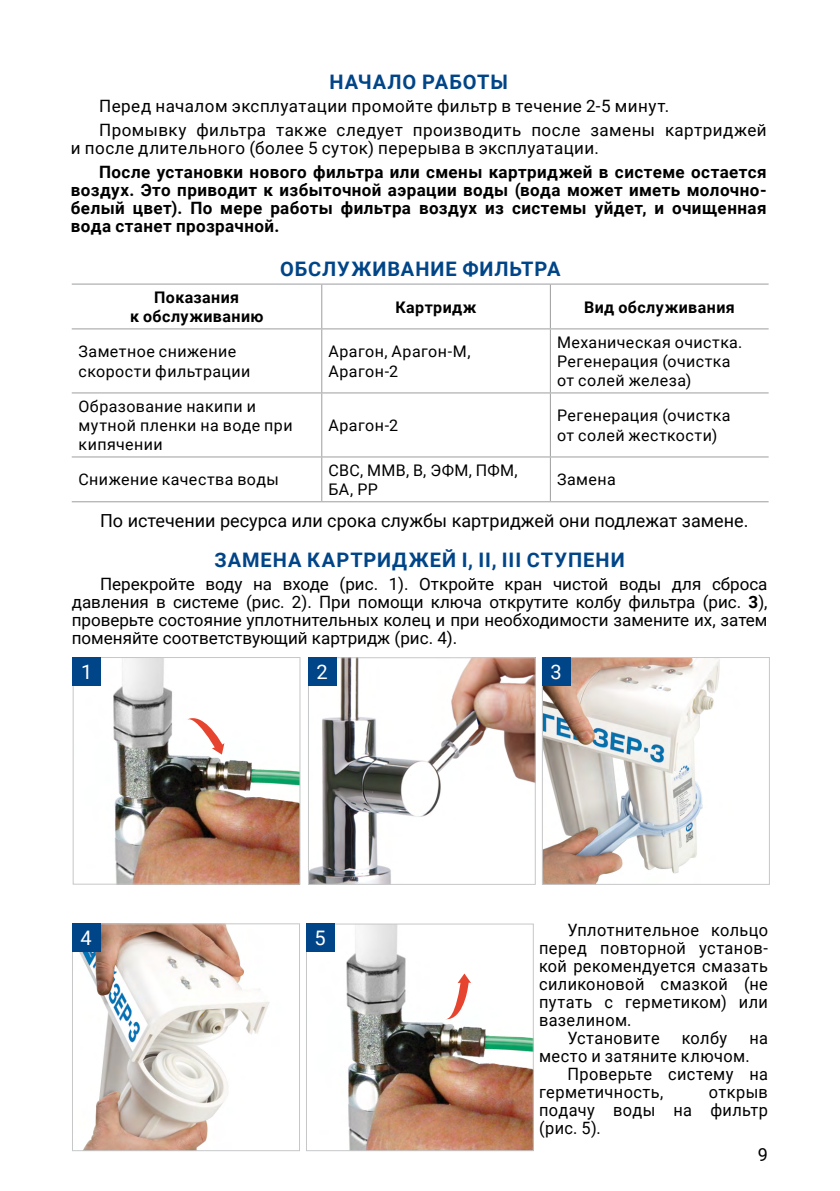
<style>
.page{position:relative;width:840px;height:1191px;background:#fff}
.page>*{position:absolute;margin:0;border:0;box-sizing:border-box;transform-origin:0 0}
.t1{font:700 20px "Roboto";letter-spacing:.045em;color:#004588}
.t2{font:20px "Roboto";color:#fff}
.t3{font:18px "Roboto";color:#000}
.t4{font:17px/18px "Roboto";letter-spacing:.025em;color:#000;text-align:justify}
.t5{font:17px/18px "Roboto";letter-spacing:.025em;color:#000;scale:.96 1}
.t6{font:700 17px/18px "Roboto";letter-spacing:.025em;color:#000;text-align:justify}
.t7{font:16px/19.2px "Roboto";letter-spacing:.025em;color:#000}
.t8{font:700 16px/19.2px "Roboto";letter-spacing:.025em;color:#000;text-align:center}
.s1{font-weight:700}
</style>
<div class="page">
<hr style="left:72px;top:283px;width:249px;height:1px;background:#9c9e9f">
<hr style="left:321px;top:283px;width:229px;height:1px;background:#9c9e9f">
<hr style="left:321px;top:284px;width:1px;height:44px;background:#9c9e9f">
<hr style="left:550px;top:283px;width:218px;height:1px;background:#9c9e9f">
<hr style="left:549px;top:284px;width:1px;height:44px;background:#9c9e9f">
<hr style="left:72px;top:328px;width:249px;height:1px;background:#9c9e9f">
<hr style="left:321px;top:328px;width:229px;height:1px;background:#9c9e9f">
<hr style="left:321px;top:329px;width:1px;height:63px;background:#9c9e9f">
<hr style="left:550px;top:328px;width:218px;height:1px;background:#9c9e9f">
<hr style="left:549px;top:329px;width:1px;height:63px;background:#9c9e9f">
<hr style="left:72px;top:392px;width:249px;height:1px;background:#9c9e9f">
<hr style="left:321px;top:392px;width:229px;height:1px;background:#9c9e9f">
<hr style="left:321px;top:393px;width:1px;height:63px;background:#9c9e9f">
<hr style="left:550px;top:392px;width:218px;height:1px;background:#9c9e9f">
<hr style="left:549px;top:393px;width:1px;height:63px;background:#9c9e9f">
<hr style="left:72px;top:456px;width:249px;height:1px;background:#9c9e9f">
<hr style="left:321px;top:456px;width:229px;height:1px;background:#9c9e9f">
<hr style="left:321px;top:457px;width:1px;height:44px;background:#9c9e9f">
<hr style="left:550px;top:456px;width:218px;height:1px;background:#9c9e9f">
<hr style="left:549px;top:457px;width:1px;height:44px;background:#9c9e9f">
<hr style="left:72px;top:501px;width:249px;height:1px;background:#9c9e9f">
<hr style="left:321px;top:501px;width:229px;height:1px;background:#9c9e9f">
<hr style="left:550px;top:501px;width:218px;height:1px;background:#9c9e9f">
<img style="left:543px;top:659px;width:177px;height:224px">
<div style="left:541px;top:657px;width:228px;height:228px;border:1px solid #c6c7c8"></div>
<div style="left:541px;top:657px;width:29px;height:28px;background:#004588"></div>
<img style="left:310px;top:659px;width:223px;height:224px">
<div style="left:308px;top:657px;width:227px;height:228px;border:1px solid #c6c7c8"></div>
<div style="left:308px;top:657px;width:28px;height:28px;background:#004588"></div>
<img style="left:75px;top:659px;width:223px;height:223px">
<div style="left:73px;top:657px;width:227px;height:227px;border:1px solid #c6c7c8"></div>
<div style="left:73px;top:657px;width:28px;height:28px;background:#004588"></div>
<svg style="left:186px;top:715px;width:38px;height:39px"></svg>
<img style="left:74px;top:925px;width:196px;height:224px">
<div style="left:72px;top:923px;width:228px;height:228px;border:1px solid #c6c7c8"></div>
<div style="left:72px;top:923px;width:28px;height:28px;background:#004588"></div>
<img style="left:334px;top:925px;width:197px;height:224px">
<div style="left:306px;top:923px;width:227px;height:228px;border:1px solid #c6c7c8"></div>
<div style="left:306px;top:923px;width:28px;height:29px;background:#004588"></div>
<svg style="left:445px;top:973px;width:26px;height:47px"></svg>
<p class="t1" style="left:329px;top:67px;width:180px">НАЧАЛО РАБОТЫ</p>
<p class="t4" style="left:99px;top:94px;width:668px;line-height:23.6px">Перед началом эксплуатации промойте фильтр в течение 2-5 минут.<br>Промывку фильтра также следует производить после замены картриджей</p>
<p class="t4" style="left:71px;top:138px;width:529px">и после длительного (более 5 суток) перерыва в эксплуатации.</p>
<p class="t6" style="left:71px;top:162px;width:697px;text-indent:28px">После установки нового фильтра или смены картриджей в системе остается воздух. Это приводит к избыточной аэрации воды (вода может иметь молочно&shy;белый цвет). По мере работы фильтра воздух из системы уйдет, и очищенная вода станет прозрачной.</p>
<p class="t1" style="left:280px;top:254px;width:282px">ОБСЛУЖИВАНИЕ ФИЛЬТРА</p>
<p class="t8" style="left:130px;top:287px;width:135px">Показания<br>к обслуживанию</p>
<p class="t8" style="left:395px;top:297px;width:82px">Картридж</p>
<p class="t8" style="left:584px;top:297px;width:152px">Вид обслуживания</p>
<p class="t7" style="left:78px;top:341px;width:173px">Заметное снижение скорости фильтрации</p>
<p class="t7" style="left:328px;top:341px;width:143px">Арагон, Арагон-М,<br>Арагон-2</p>
<p class="t7" style="left:557px;top:332px;width:187px">Механическая очистка.<br>Регенерация (очистка от солей железа)</p>
<p class="t7" style="left:78px;top:396px;width:215px">Образование накипи и мутной пленки на воде при кипячении</p>
<p class="t7" style="left:328px;top:415px;width:71px">Арагон-2</p>
<p class="t7" style="left:557px;top:405px;width:175px">Регенерация (очистка от солей жесткости)</p>
<p class="t7" style="left:78px;top:469px;width:202px">Снижение качества воды</p>
<p class="t7" style="left:328px;top:460px;width:190px">СВС, ММВ, В, ЭФМ, ПФМ,<br>БА, РР</p>
<p class="t7" style="left:557px;top:469px;width:60px">Замена</p>
<p class="t3" style="left:100px;top:508px;width:649px">По истечении ресурса или срока службы картриджей они подлежат замене.</p>
<p class="t1" style="left:214px;top:545px;width:411px">ЗАМЕНА КАРТРИДЖЕЙ I, II, III СТУПЕНИ</p>
<p class="t4" style="left:72px;top:574px;width:697px;text-indent:28px">Перекройте воду на входе (рис. 1). Откройте кран чистой воды для сброса давления в системе (рис. 2). При помощи ключа открутите колбу фильтра (рис. <span class="s1">3</span>), проверьте состояние уплотнительных колец и при необходимости замените их, затем поменяйте соответствующий картридж (рис. 4).</p>
<p class="t2" style="left:81px;top:657px;width:13px">1</p>
<p class="t2" style="left:316px;top:658px;width:13px">2</p>
<p class="t2" style="left:550px;top:657px;width:13px">3</p>
<p class="t2" style="left:80px;top:924px;width:13px">4</p>
<p class="t5" style="left:567px;top:920px;width:210px">Уплотнительное кольцо</p>
<p class="t5" style="left:538px;top:938px;width:240px">перед повторной установ-</p>
<p class="t5" style="left:538px;top:956px;width:240px">кой рекомендуется смазать</p>
<p class="t5" style="left:538px;top:974px;width:240px">силиконовой смазкой (не</p>
<p class="t5" style="left:538px;top:992px;width:240px">путать с герметиком) или</p>
<p class="t5" style="left:538px;top:1010px;width:98px">вазелином.</p>
<p class="t5" style="left:567px;top:1028px;width:98px">Установите</p>
<p class="t5" style="left:681px;top:1028px;width:49px">колбу</p>
<p class="t2" style="left:314px;top:924px;width:13px">5</p>
<p class="t5" style="left:538px;top:1028px;width:240px;text-indent:210px">на место и затяните ключом.</p>
<p class="t5" style="left:538px;top:1064px;width:240px;text-indent:28px">Проверьте систему на герметичность,</p>
<p class="t5" style="left:538px;top:1082px;width:240px;text-align:justify;text-indent:170px">открыв подачу воды на фильтр (рис. 5).</p>
<p class="t3" style="left:757px;top:1141px;width:12px">9</p>
</div>
